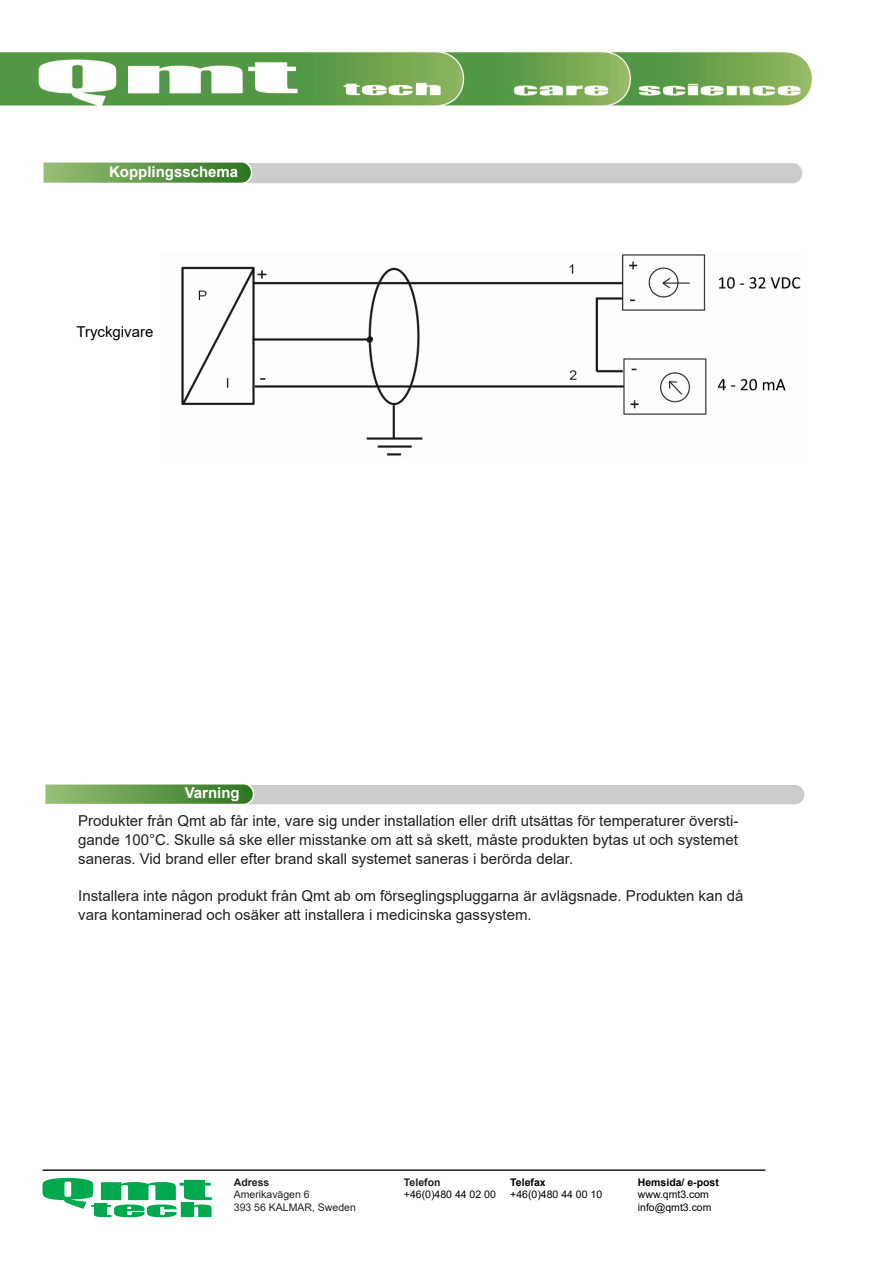
<style>
.page{position:relative;width:893px;height:1263px;background:#fff}
.page>*{position:absolute;margin:0;border:0;box-sizing:border-box;transform-origin:0 0}
.t1{font:15px/18.8px "Arial";color:#231f20;text-align:justify}
.t2{font:700 15px "Arial";color:#fff}
.t3{font:15px "Arial";color:#000}
.t4{font:10.5px "Arial";color:#000}
.t5{font:10.5px "Arial";color:#231f20}
.t6{font:700 10.5px "Arial";color:#000}
.t7{font:700 10.5px "Arial";color:#231f20}
</style>
<div class="page">
<img style="left:0;top:51px;width:812px;height:55px">
<hr style="left:43px;top:1169px;width:722px;height:2px;background:#231f20">
<img style="left:43px;top:162px;width:760px;height:22px">
<svg style="left:43px;top:1178px;width:169px;height:39px"></svg>
<img style="left:181px;top:254px;width:620px;height:202px">
<img style="left:45px;top:784px;width:760px;height:21px">
<p class="t2" style="left:109px;top:161px;width:131px">Kopplingsschema</p>
<p class="t3" style="left:77px;top:321px;width:78px">Tryckgivare</p>
<p class="t2" style="left:185px;top:782px;width:57px">Varning</p>
<p class="t1" style="left:78px;top:811px;width:662px">Produkter från Qmt ab får inte, vare sig under installation eller drift utsättas för temperaturer översti&shy;gande 100°C. Skulle så ske eller misstanke om att så skett, måste produkten bytas ut och systemet saneras. Vid brand eller efter brand skall systemet saneras i berörda delar.</p>
<p class="t1" style="left:78px;top:886px;width:667px">Installera inte någon produkt från Qmt ab om förseglingspluggarna är avlägsnade. Produkten kan då vara kontaminerad och osäker att installera i medicinska gassystem.</p>
<p class="t7" style="left:234px;top:1174px;width:37px">Adress</p>
<p class="t5" style="left:234px;top:1187px;width:77px">Amerikavägen 6</p>
<p class="t5" style="left:234px;top:1200px;width:123px">393 56 KALMAR, Sweden</p>
<p class="t7" style="left:404px;top:1174px;width:38px">Telefon</p>
<p class="t4" style="left:404px;top:1187px;width:93px">+46(0)480 44 02 00</p>
<p class="t6" style="left:510px;top:1174px;width:37px">Telefax</p>
<p class="t4" style="left:510px;top:1187px;width:93px">+46(0)480 44 00 10</p>
<p class="t6" style="left:638px;top:1174px;width:83px">Hemsida/ e-post</p>
<p class="t4" style="left:638px;top:1187px;width:73px">www.qmt3.com</p>
<p class="t4" style="left:638px;top:1200px;width:75px">info@qmt3.com</p>
</div>
